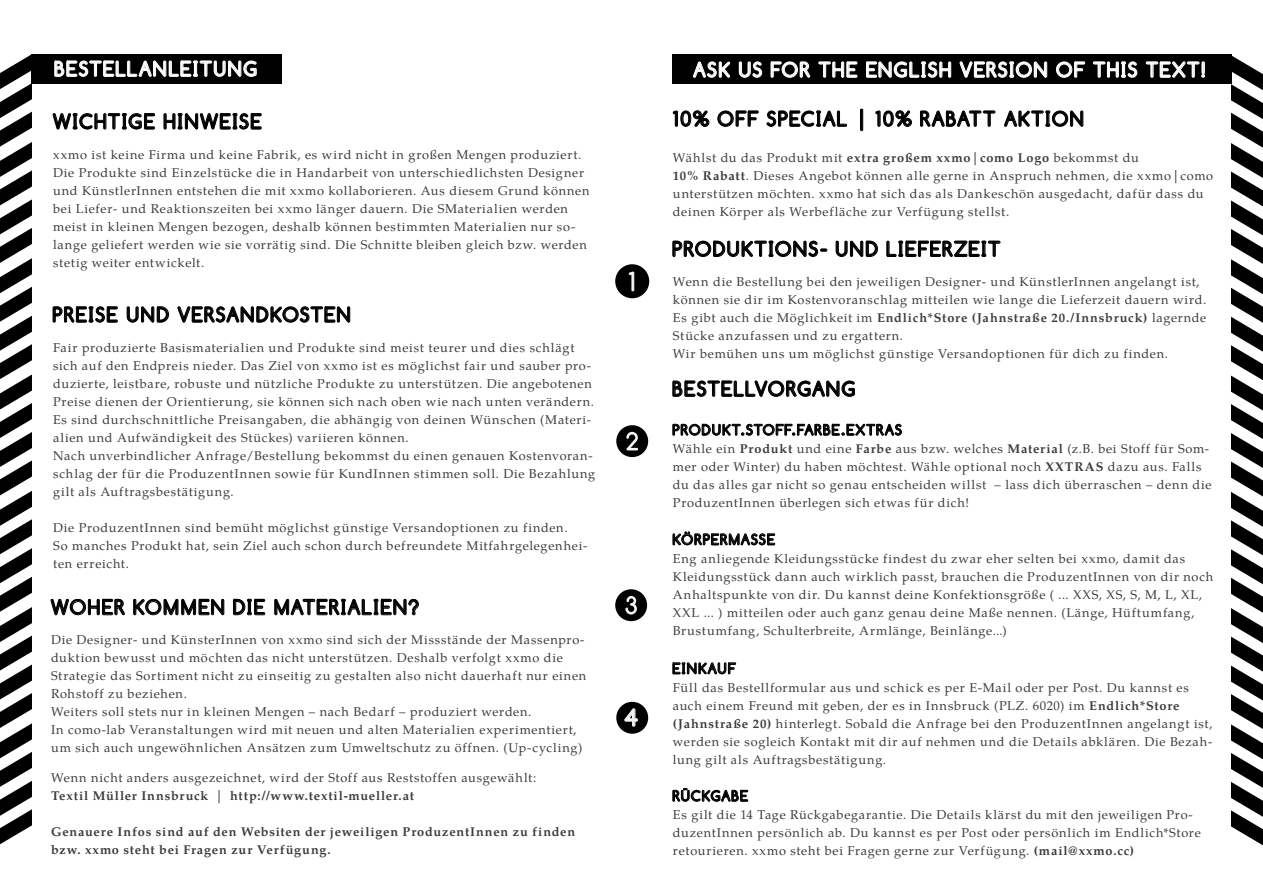
<style>
.page{position:relative;width:1263px;height:893px;background:#fff}
.page>*{position:absolute;margin:0;border:0;box-sizing:border-box;transform-origin:0 0}
.t1{font:700 27px "Comfortaa";color:#f5f4f4}
.t2{font:700 24px "Comfortaa";color:#f5f4f4}
.weniger_zeilenabstan{font:700 21px "Comfortaa";letter-spacing:.09em;color:#000}
.t3{font:700 21px "Comfortaa";letter-spacing:.09em;color:#fff}
.weniger_zeilenabstan-2{font:700 15px "Comfortaa";letter-spacing:.1em;color:#000}
.weniger_zeilenabstan-3{font:12.75px/18px "Te X Gyre Pagella";letter-spacing:.055em;color:#3c3c3b}
.t4{font:700 12.75px/18px "Te X Gyre Pagella";letter-spacing:.06em;color:#3c3c3b}
.s1{font-weight:700}
.s2{font-family:"Helvetica";font-weight:700}
</style>
<div class="page">
<div style="left:31px;top:54px;width:251px;height:29px;background:#000"></div>
<div style="left:672px;top:54px;width:559px;height:29px;background:#000"></div>
<svg style="left:54px;top:61px;width:203px;height:16px"></svg>
<div style="left:615px;top:264px;width:34px;height:34px;background:#000;border-radius:50%"></div>
<div style="left:616px;top:425px;width:32px;height:32px;background:#000;border-radius:50%"></div>
<svg style="left:626px;top:432px;width:12px;height:18px"></svg>
<div style="left:615px;top:589px;width:32px;height:32px;background:#000;border-radius:50%"></div>
<svg style="left:625px;top:596px;width:12px;height:18px"></svg>
<div style="left:616px;top:702px;width:32px;height:32px;background:#000;border-radius:50%"></div>
<svg style="left:624px;top:708px;width:14px;height:18px"></svg>
<svg style="left:673px;top:110px;width:36px;height:17px"></svg>
<svg style="left:718px;top:110px;width:40px;height:17px"></svg>
<svg style="left:767px;top:110px;width:80px;height:17px"></svg>
<div style="left:860px;top:109px;width:3px;height:22px;border:1px solid #000"></div>
<svg style="left:876px;top:110px;width:36px;height:17px"></svg>
<svg style="left:920px;top:111px;width:75px;height:16px"></svg>
<svg style="left:1004px;top:111px;width:79px;height:16px"></svg>
<svg style="left:673px;top:380px;width:182px;height:17px"></svg>
<svg style="left:673px;top:424px;width:229px;height:12px"></svg>
<svg style="left:673px;top:531px;width:102px;height:14px"></svg>
<svg style="left:673px;top:662px;width:63px;height:12px"></svg>
<svg style="left:673px;top:788px;width:75px;height:14px"></svg>
<svg style="left:1231px;top:55px;width:32px;height:790px"></svg>
<svg style="left:53px;top:113px;width:102px;height:16px"></svg>
<svg style="left:164px;top:113px;width:98px;height:16px"></svg>
<svg style="left:53px;top:306px;width:65px;height:16px"></svg>
<svg style="left:127px;top:306px;width:42px;height:16px"></svg>
<svg style="left:178px;top:306px;width:172px;height:16px"></svg>
<svg style="left:51px;top:599px;width:74px;height:16px"></svg>
<svg style="left:133px;top:599px;width:91px;height:16px"></svg>
<svg style="left:233px;top:599px;width:32px;height:16px"></svg>
<svg style="left:274px;top:599px;width:145px;height:16px"></svg>
<svg style="left:0;top:54px;width:32px;height:790px"></svg>
<svg style="left:673px;top:241px;width:154px;height:16px"></svg>
<svg style="left:836px;top:241px;width:42px;height:16px"></svg>
<svg style="left:886px;top:241px;width:114px;height:16px"></svg>
<svg style="left:693px;top:62px;width:37px;height:16px"></svg>
<svg style="left:739px;top:62px;width:23px;height:16px"></svg>
<svg style="left:771px;top:61px;width:39px;height:17px"></svg>
<svg style="left:818px;top:61px;width:39px;height:17px"></svg>
<svg style="left:866px;top:61px;width:85px;height:17px"></svg>
<svg style="left:960px;top:61px;width:87px;height:17px"></svg>
<svg style="left:1056px;top:61px;width:29px;height:17px"></svg>
<svg style="left:1093px;top:61px;width:44px;height:17px"></svg>
<svg style="left:1146px;top:61px;width:59px;height:17px"></svg>
<p class="t3" style="left:55px;top:57px;width:203px">BESTELLANLEITUNG</p>
<p class="weniger_zeilenabstan" style="left:53px;top:109px;width:210px">WICHTIGE HINWEISE</p>
<p class="weniger_zeilenabstan-3" style="left:53px;top:144px;width:538px">xxmo ist keine Firma und keine Fabrik, es wird nicht in großen Mengen produziert.<br>Die Produkte sind Einzelstücke die in Handarbeit von unterschiedlichsten Designer und KünstlerInnen entstehen die mit xxmo kollaborieren. Aus diesem Grund können bei Liefer- und Reaktionszeiten bei xxmo länger dauern. Die SMaterialien werden meist in kleinen Mengen bezogen, deshalb können bestimmten Materialien nur so&shy;lange geliefert werden wie sie vorrätig sind. Die Schnitte bleiben gleich bzw. werden stetig weiter entwickelt.</p>
<p class="weniger_zeilenabstan" style="left:53px;top:302px;width:299px">PREISE UND VERSANDKOSTEN</p>
<p class="weniger_zeilenabstan-3" style="left:53px;top:338px;width:544px">Fair produzierte Basismaterialien und Produkte sind meist teurer und dies schlägt sich auf den Endpreis nieder. Das Ziel von xxmo ist es möglichst fair und sauber pro&shy;duzierte, leistbare, robuste und nützliche Produkte zu unterstützen. Die angebotenen Preise dienen der Orientierung, sie können sich nach oben wie nach unten verändern.<br>Es sind durchschnittliche Preisangaben, die abhängig von deinen Wünschen (Materi&shy;alien und Aufwändigkeit des Stückes) variieren können.<br>Nach unverbindlicher Anfrage/Bestellung bekommst du einen genauen Kostenvoran&shy;schlag der für die ProduzentInnen sowie für KundInnen stimmen soll. Die Bezahlung gilt als Auftragsbestätigung.</p>
<p class="weniger_zeilenabstan-3" style="left:53px;top:518px;width:536px">Die ProduzentInnen sind bemüht möglichst günstige Versandoptionen zu finden.<br>So manches Produkt hat, sein Ziel auch schon durch befreundete Mitfahrgelegenhei&shy;ten erreicht.</p>
<p class="weniger_zeilenabstan" style="left:51px;top:595px;width:369px">WOHER KOMMEN DIE MATERIALIEN?</p>
<p class="weniger_zeilenabstan-3" style="left:51px;top:630px;width:537px">Die Designer- und KünsterInnen von xxmo sind sich der Missstände der Massenpro&shy;duktion bewusst und möchten das nicht unterstützen. Deshalb verfolgt xxmo die Strategie das Sortiment nicht zu einseitig zu gestalten also nicht dauerhaft nur einen Rohstoff zu beziehen.<br>Weiters soll stets nur in kleinen Mengen – nach Bedarf – produziert werden.<br>In como-lab Veranstaltungen wird mit neuen und alten Materialien experimentiert, um sich auch ungewöhnlichen Ansätzen zum Umweltschutz zu öffnen. (Up-cycling)</p>
<p class="weniger_zeilenabstan-3" style="left:51px;top:768px;width:487px">Wenn nicht anders ausgezeichnet, wird der Stoff aus Reststoffen ausgewählt:<br><span class="s1">Textil Müller Innsbruck</span> <span class="s2">│</span> <span class="s1">http://www.textil-mueller.at</span></p>
<p class="t4" style="left:51px;top:822px;width:526px">Genauere Infos sind auf den Websiten der jeweiligen ProduzentInnen zu finden bzw. xxmo steht bei Fragen zur Verfügung.</p>
<p class="t1" style="left:628px;top:266px;width:9px">1</p>
<p class="t2" style="left:625px;top:704px;width:14px">4</p>
<p class="t3" style="left:693px;top:58px;width:514px">ASK US FOR THE ENGLISH VERSION OF THIS TEXT!</p>
<p class="weniger_zeilenabstan" style="left:673px;top:107px;width:412px">10% OFF SPECIAL | 10% RABATT AKTION</p>
<p class="weniger_zeilenabstan-3" style="left:673px;top:148px;width:542px">Wählst du das Produkt mit <span class="s1">extra großem xxmo</span><span class="s2">│</span><span class="s1">como Logo</span> bekommst du<br><span class="s1">10% Rabatt</span>. Dieses Angebot können alle gerne in Anspruch nehmen, die xxmo<span class="s2">│</span>como unterstützen möchten. xxmo hat sich das als Dankeschön ausgedacht, dafür dass du deinen Körper als Werbefläche zur Verfügung stellst.</p>
<p class="weniger_zeilenabstan" style="left:673px;top:237px;width:329px">PRODUKTIONS- UND LIEFERZEIT</p>
<p class="weniger_zeilenabstan-3" style="left:673px;top:272px;width:535px">Wenn die Bestellung bei den jeweiligen Designer- und KünstlerInnen angelangt ist, können sie dir im Kostenvoranschlag mitteilen wie lange die Lieferzeit dauern wird.<br>Es gibt auch die Möglichkeit im <span class="s1">Endlich*Store (Jahnstraße 20./Innsbruck)</span> lagernde Stücke anzufassen und zu ergattern.<br>Wir bemühen uns um möglichst günstige Versandoptionen für dich zu finden.</p>
<p class="weniger_zeilenabstan" style="left:673px;top:377px;width:183px">BESTELLVORGANG</p>
<p class="weniger_zeilenabstan-2" style="left:673px;top:421px;width:230px">PRODUKT.STOFF.FARBE.EXTRAS</p>
<p class="weniger_zeilenabstan-3" style="left:673px;top:439px;width:540px">Wähle ein <span class="s1">Produkt</span> und eine <span class="s1">Farbe</span> aus bzw. welches <span class="s1">Material</span> (z.B. bei Stoff für Som&shy;mer oder Winter) du haben möchtest. Wähle optional noch <span class="s1">XXTRAS</span> dazu aus. Falls du das alles gar nicht so genau entscheiden willst – lass dich überraschen – denn die ProduzentInnen überlegen sich etwas für dich!</p>
<p class="weniger_zeilenabstan-2" style="left:673px;top:531px;width:104px">KÖRPERMASSE</p>
<p class="weniger_zeilenabstan-3" style="left:673px;top:548px;width:542px">Eng anliegende Kleidungsstücke findest du zwar eher selten bei xxmo, damit das Kleidungsstück dann auch wirklich passt, brauchen die ProduzentInnen von dir noch Anhaltspunkte von dir. Du kannst deine Konfektionsgröße ( ... XXS, XS, S, M, L, XL, XXL ... ) mitteilen oder auch ganz genau deine Maße nennen. (Länge, Hüftumfang, Brustumfang, Schulterbreite, Armlänge, Beinlänge...)</p>
<p class="weniger_zeilenabstan-2" style="left:673px;top:660px;width:64px">EINKAUF</p>
<p class="weniger_zeilenabstan-3" style="left:673px;top:677px;width:541px">Füll das Bestellformular aus und schick es per E-Mail oder per Post. Du kannst es auch einem Freund mit geben, der es in Innsbruck (PLZ. 6020) im <span class="s1">Endlich*Store (Jahnstraße 20)</span> hinterlegt. Sobald die Anfrage bei den ProduzentInnen angelangt ist, werden sie sogleich Kontakt mit dir auf nehmen und die Details abklären. Die Bezah&shy;lung gilt als Auftragsbestätigung.</p>
<p class="weniger_zeilenabstan-2" style="left:673px;top:787px;width:77px">RÜCKGABE</p>
<p class="weniger_zeilenabstan-3" style="left:673px;top:805px;width:529px">Es gilt die 14 Tage Rückgabegarantie. Die Details klärst du mit den jeweiligen Pro&shy;duzentInnen persönlich ab. Du kannst es per Post oder persönlich im Endlich*Store retourieren. xxmo steht bei Fragen gerne zur Verfügung. <span class="s1">(mail@xxmo.cc)</span></p>
</div>
